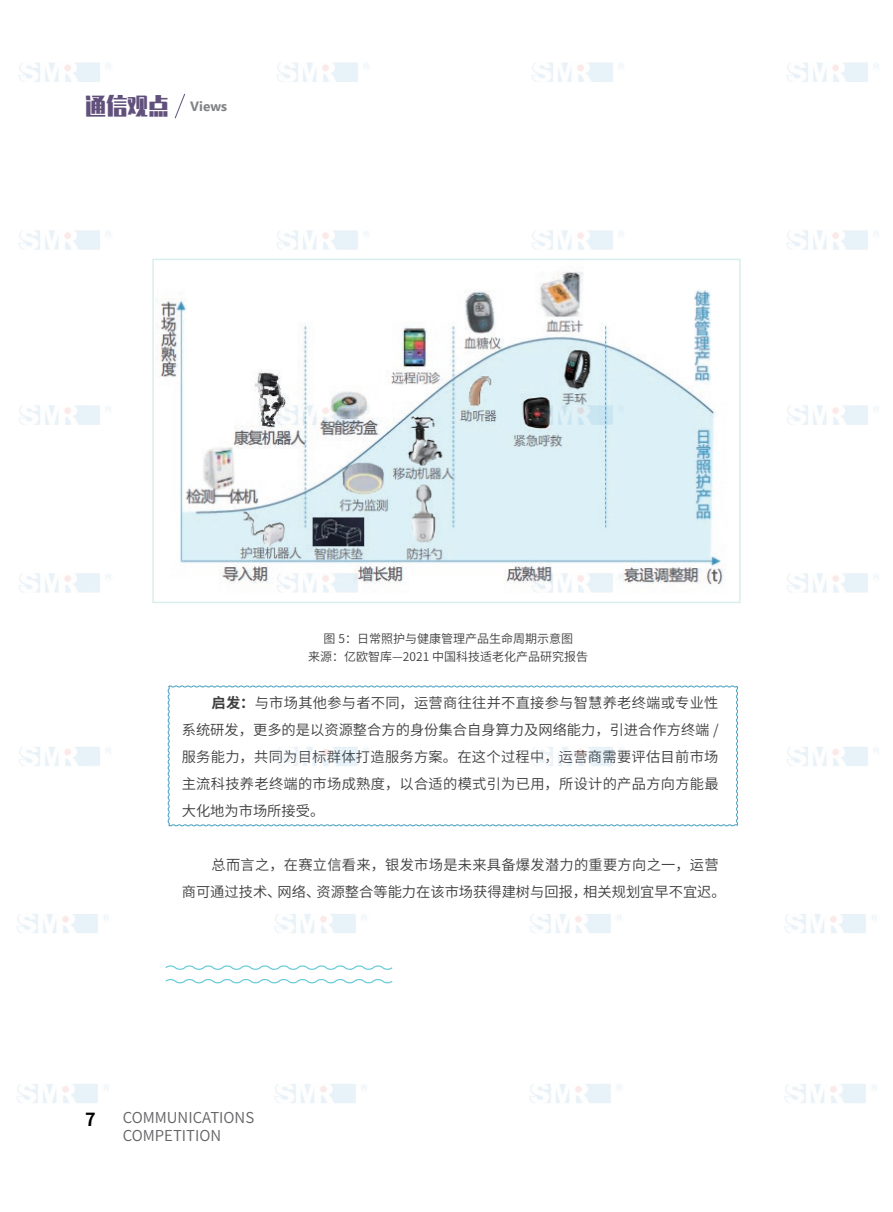
<style>
.page{position:relative;width:893px;height:1212px;background:#fff}
.page>*{position:absolute;margin:0;border:0;box-sizing:border-box;transform-origin:0 0}
.t1{font:700 18px "Source Han Sans CN";color:#000}
.t2{font:15px/18px "Source Han Sans CN";color:#636366}
.t3{font:14.25px/27px "Source Han Sans CN";letter-spacing:.02em;color:#3e3e3f;text-align:justify}
.t4{font:14.25px/27px "Source Han Sans CN";color:#3e3e3f}
.t5{font:700 13.5px "Nirmala UI";color:#808285}
.t6{font:12px/18px "Source Han Sans CN";color:#3e3e3f;text-align:center}
.s1{font-family:"Zhenyan GB";font-weight:400;font-size:22.65px;color:#61507c}
.s2{font-weight:700}
</style>
<div class="page">
<img style="left:17px;top:62px;width:862px;height:1041px">
<p class="t5" style="left:85px;top:94px;width:144px"><span class="s1">通信观点</span> Views</p>
<p class="t6" style="left:308px;top:630px;width:282px">图 5：日常照护与健康管理产品生命周期示意图<br>来源：亿欧智库—2021 中国科技适老化产品研究报告</p>
<p class="t3" style="left:182px;top:689px;width:538px;text-indent:30px"><span class="s2">启发：</span>与市场其他参与者不同，运营商往往并不直接参与智慧养老终端或专业性系统研发，更多的是以资源整合方的身份集合自身算力及网络能力，引进合作方终端 /服务能力，共同为目标群体打造服务方案。在这个过程中，运营商需要评估目前市场主流科技养老终端的市场成熟度，以合适的模式引为已用，所设计的产品方向方能最大化地为市场所接受。</p>
<p class="t4" style="left:182px;top:851px;width:545px;text-indent:30px">总而言之，在赛立信看来，银发市场是未来具备爆发潜力的重要方向之一，运营商可通过技术、网络、资源整合等能力在该市场获得建树与回报，相关规划宜早不宜迟。</p>
<p class="t1" style="left:85px;top:1109px;width:12px">7</p>
<p class="t2" style="left:123px;top:1109px;width:133px">COMMUNICATIONS<br>COMPETITION</p>
</div>
